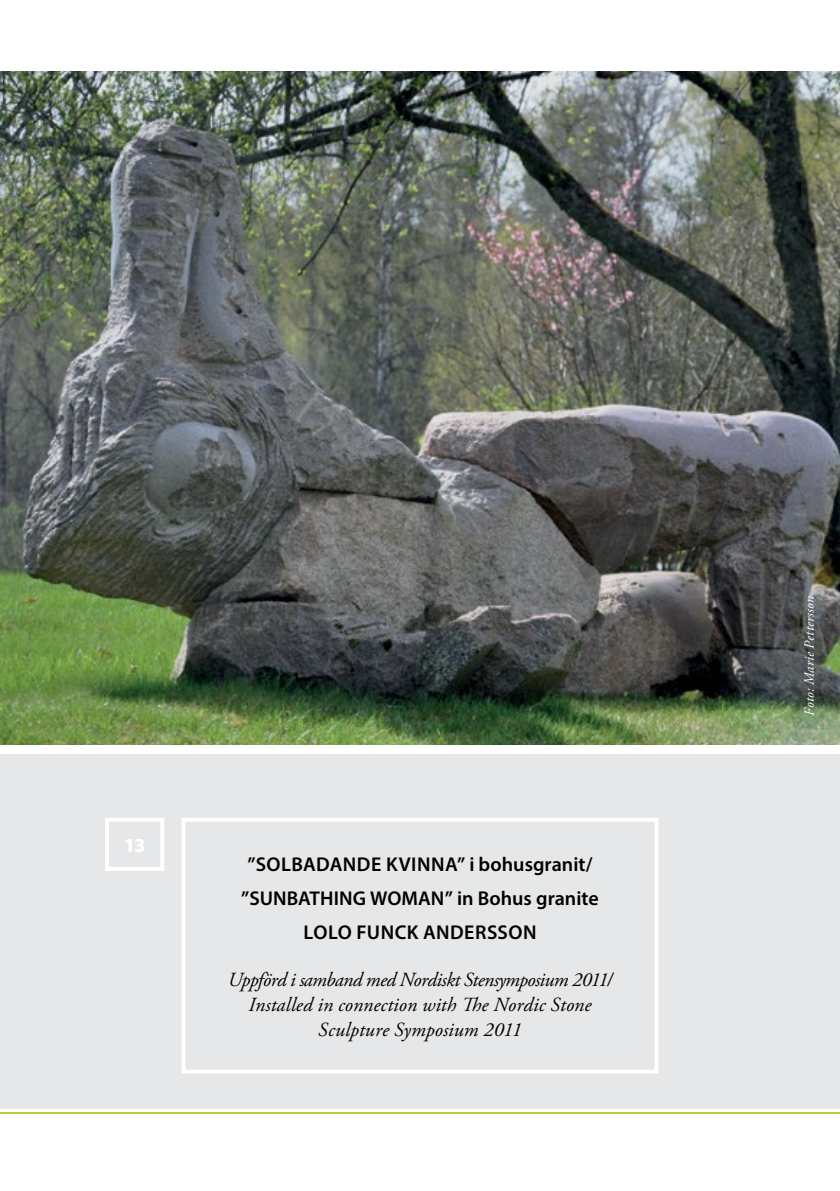
<style>
.page{position:relative;width:840px;height:1191px;background:#fff}
.page>*{position:absolute;margin:0;border:0;box-sizing:border-box;transform-origin:0 0}
.t1{font:italic 20px/25px "Adobe Garamond Pro";color:#000;text-align:center}
.t2{font:600 20px/34px "Myriad Pro";letter-spacing:.005em;color:#000;text-align:center}
.t3{font:900 20px "Myriad Pro";color:#fff}
.t4{font:italic 14px "Adobe Garamond Pro";color:#fff}
</style>
<div class="page">
<div style="left:0;top:754px;width:839px;height:354px;background:#e6e7e8"></div>
<hr style="left:0;top:1112px;width:839px;height:2px;background:#b6cf2f">
<img style="left:0;top:72px;width:839px;height:672px">
<div style="left:181px;top:817px;width:477px;height:256px;border:4px solid #fff"></div>
<div style="left:105px;top:817px;width:59px;height:54px;border:4px solid #fff"></div>
<p class="t3" style="left:124px;top:833px;width:23px">13</p>
<p class="t2" style="left:241px;top:846px;width:359px">”SOLBADANDE KVINNA” i bohusgranit/ ”SUNBATHING WOMAN” in Bohus granite<br>LOLO FUNCK ANDERSSON</p>
<p class="t1" style="left:228px;top:967px;width:385px">Uppförd i samband med Nordiskt Stensymposium 2011/<br>Installed in connection with The Nordic Stone<br>Sculpture Symposium 2011</p>
<p class="t4" style="left:800px;top:715px;width:121px;rotate:-90deg">Foto: Marie Pettersson</p>
</div>
